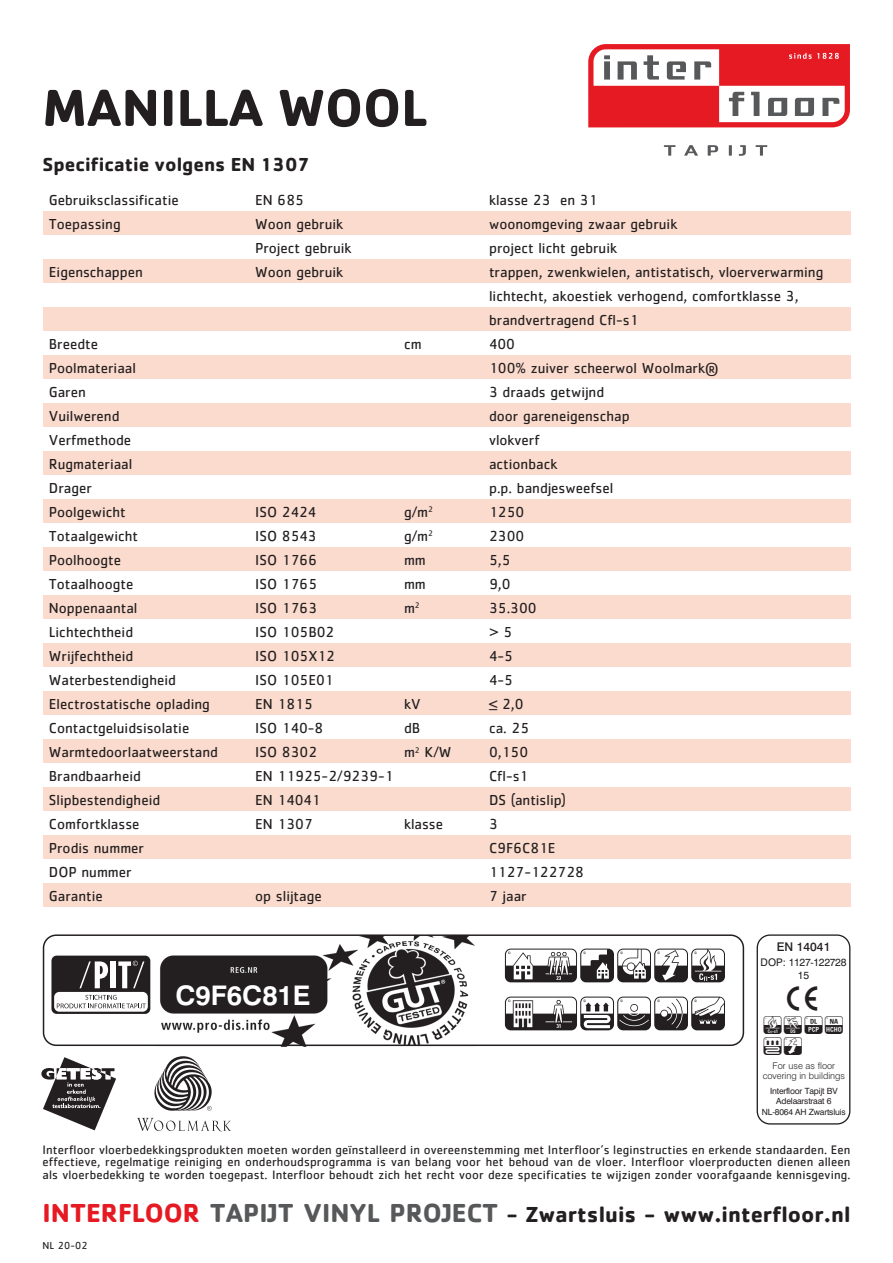
<style>
.page{position:relative;width:893px;height:1263px;background:#fff}
.page>*{position:absolute;margin:0;border:0;box-sizing:border-box;transform-origin:0 0}
.t1{font:700 54px "Cachet";color:#231f20}
.t2{font:700 27px "Swiss 721 BT";color:#fff}
.t3{font:700 22.5px "Cachet";color:#231f20}
.t4{font:700 19.5px "Cachet";color:#231f20}
.t5{font:15px/24px "Cachet";color:#231f20}
.t6{font:12.75px/12.8px "Cachet";letter-spacing:.01em;color:#231f20;text-align:justify}
.t7{font:500 12px "Swiss 721 BT";color:#231f20}
.t8{font:10.5px/13.2px "Swiss 721 BT";letter-spacing:-.03em;color:#231f20;text-align:center}
.t9{font:10.5px "Cachet";color:#231f20}
.t10{font:300 9.15px/9.9px "Swiss 721 BT";color:#231f20;text-align:center}
.t11{font:8.55px/10.5px "Swiss 721 BT";letter-spacing:-.02em;color:#231f20;text-align:center}
.s1{font-size:27px;color:#e51a23}
.s2{font-size:27px;color:#57585a}
</style>
<div class="page">
<div style="left:43px;top:212px;width:807px;height:23px;background:#fbdbcd"></div>
<div style="left:43px;top:260px;width:807px;height:23px;background:#fbdbcd"></div>
<div style="left:43px;top:308px;width:807px;height:23px;background:#fbdbcd"></div>
<div style="left:43px;top:356px;width:807px;height:23px;background:#fbdbcd"></div>
<div style="left:43px;top:404px;width:807px;height:23px;background:#fbdbcd"></div>
<div style="left:43px;top:452px;width:807px;height:23px;background:#fbdbcd"></div>
<div style="left:43px;top:500px;width:807px;height:23px;background:#fbdbcd"></div>
<div style="left:43px;top:548px;width:807px;height:23px;background:#fbdbcd"></div>
<div style="left:43px;top:596px;width:807px;height:23px;background:#fbdbcd"></div>
<div style="left:43px;top:644px;width:807px;height:23px;background:#fbdbcd"></div>
<div style="left:43px;top:692px;width:807px;height:23px;background:#fbdbcd"></div>
<div style="left:43px;top:740px;width:807px;height:23px;background:#fbdbcd"></div>
<div style="left:43px;top:788px;width:807px;height:23px;background:#fbdbcd"></div>
<div style="left:43px;top:836px;width:807px;height:23px;background:#fbdbcd"></div>
<div style="left:43px;top:884px;width:807px;height:23px;background:#fbdbcd"></div>
<svg style="left:664px;top:145px;width:12px;height:11px"></svg>
<svg style="left:684px;top:145px;width:14px;height:11px"></svg>
<svg style="left:708px;top:145px;width:10px;height:11px"></svg>
<svg style="left:729px;top:145px;width:3px;height:11px"></svg>
<svg style="left:739px;top:145px;width:7px;height:11px"></svg>
<svg style="left:755px;top:145px;width:12px;height:11px"></svg>
<svg style="left:588px;top:44px;width:262px;height:84px"></svg>
<svg style="left:41px;top:1057px;width:75px;height:73px"></svg>
<img style="left:160px;top:937px;width:315px;height:106px">
<div style="left:43px;top:934px;width:701px;height:112px;border:2px solid #231f20;border-radius:13px"></div>
<div style="left:167px;top:984px;width:152px;height:22px;background:#231f20"></div>
<div style="left:51px;top:955px;width:99px;height:59px;background:#231f20;border-radius:5px"></div>
<div style="left:54px;top:992px;width:94px;height:20px;background:#fff;border-radius:5px"></div>
<svg style="left:80px;top:961px;width:28px;height:27px"></svg>
<div style="left:111px;top:961px;width:5px;height:27px;background:#fff"></div>
<svg style="left:57px;top:995px;width:89px;height:13px"></svg>
<svg style="left:118px;top:961px;width:26px;height:27px"></svg>
<svg style="left:154px;top:1056px;width:58px;height:55px"></svg>
<svg style="left:137px;top:1118px;width:94px;height:13px"></svg>
<div style="left:757px;top:934px;width:93px;height:190px;border:1px solid #231f20;border-radius:13px"></div>
<h1 class="t1" style="left:43px;top:73px;width:386px">MANILLA WOOL</h1>
<h3 class="t4" style="left:43px;top:152px;width:269px">Specificatie volgens EN 1307</h3>
<p class="t5" style="left:49px;top:188px;width:131px">Gebruiksclassificatie</p>
<p class="t5" style="left:255px;top:188px;width:50px">EN 685</p>
<p class="t5" style="left:489px;top:188px;width:110px">klasse 23 en 31</p>
<p class="t5" style="left:49px;top:212px;width:73px">Toepassing</p>
<p class="t5" style="left:255px;top:212px;width:89px">Woon gebruik</p>
<p class="t5" style="left:489px;top:212px;width:190px">woonomgeving zwaar gebruik</p>
<p class="t5" style="left:255px;top:236px;width:98px">Project gebruik</p>
<p class="t5" style="left:489px;top:236px;width:130px">project licht gebruik</p>
<p class="t5" style="left:49px;top:260px;width:96px">Eigenschappen</p>
<p class="t5" style="left:255px;top:260px;width:89px">Woon gebruik</p>
<p class="t5" style="left:489px;top:260px;width:336px">trappen, zwenkwielen, antistatisch, vloerverwarming lichtecht, akoestiek verhogend, comfortklasse 3, brandvertragend Cfl-s1</p>
<p class="t5" style="left:49px;top:332px;width:51px">Breedte</p>
<p class="t5" style="left:404px;top:332px;width:19px">cm</p>
<p class="t5" style="left:489px;top:332px;width:27px">400</p>
<p class="t5" style="left:49px;top:356px;width:89px">Poolmateriaal</p>
<p class="t5" style="left:489px;top:356px;width:231px">100% zuiver scheerwol Woolmark®</p>
<p class="t5" style="left:49px;top:380px;width:39px">Garen</p>
<p class="t5" style="left:489px;top:380px;width:117px">3 draads getwijnd</p>
<p class="t5" style="left:49px;top:404px;width:72px">Vuilwerend</p>
<p class="t5" style="left:489px;top:404px;width:142px">door gareneigenschap</p>
<p class="t5" style="left:49px;top:428px;width:84px">Verfmethode</p>
<p class="t5" style="left:489px;top:428px;width:52px">vlokverf</p>
<p class="t5" style="left:49px;top:452px;width:85px">Rugmateriaal</p>
<p class="t5" style="left:489px;top:452px;width:70px">actionback</p>
<p class="t5" style="left:49px;top:476px;width:44px">Drager</p>
<p class="t5" style="left:489px;top:476px;width:126px">p.p. bandjesweefsel</p>
<p class="t5" style="left:49px;top:500px;width:78px">Poolgewicht</p>
<p class="t5" style="left:255px;top:500px;width:63px">ISO 2424</p>
<p class="t5" style="left:404px;top:500px;width:31px">g/m<sup>2</sup></p>
<p class="t5" style="left:489px;top:500px;width:37px">1250</p>
<p class="t5" style="left:49px;top:524px;width:91px">Totaalgewicht</p>
<p class="t5" style="left:255px;top:524px;width:63px">ISO 8543</p>
<p class="t5" style="left:404px;top:524px;width:31px">g/m<sup>2</sup></p>
<p class="t5" style="left:489px;top:524px;width:37px">2300</p>
<p class="t5" style="left:49px;top:548px;width:74px">Poolhoogte</p>
<p class="t5" style="left:255px;top:548px;width:63px">ISO 1766</p>
<p class="t5" style="left:404px;top:548px;width:23px">mm</p>
<p class="t5" style="left:489px;top:548px;width:23px">5,5</p>
<p class="t5" style="left:49px;top:572px;width:86px">Totaalhoogte</p>
<p class="t5" style="left:255px;top:572px;width:63px">ISO 1765</p>
<p class="t5" style="left:404px;top:572px;width:23px">mm</p>
<p class="t5" style="left:489px;top:572px;width:23px">9,0</p>
<p class="t5" style="left:49px;top:596px;width:90px">Noppenaantal</p>
<p class="t5" style="left:255px;top:596px;width:63px">ISO 1763</p>
<p class="t5" style="left:404px;top:596px;width:17px">m<sup>2</sup></p>
<p class="t5" style="left:489px;top:596px;width:49px">35.300</p>
<p class="t5" style="left:49px;top:620px;width:86px">Lichtechtheid</p>
<p class="t5" style="left:255px;top:620px;width:81px">ISO 105B02</p>
<p class="t5" style="left:489px;top:620px;width:25px">&gt; 5</p>
<p class="t5" style="left:49px;top:644px;width:86px">Wrijfechtheid</p>
<p class="t5" style="left:255px;top:644px;width:81px">ISO 105X12</p>
<p class="t5" style="left:489px;top:644px;width:25px">4-5</p>
<p class="t5" style="left:49px;top:668px;width:129px">Waterbestendigheid</p>
<p class="t5" style="left:255px;top:668px;width:80px">ISO 105E01</p>
<p class="t5" style="left:489px;top:668px;width:25px">4-5</p>
<p class="t5" style="left:49px;top:692px;width:163px">Electrostatische oplading</p>
<p class="t5" style="left:255px;top:692px;width:59px">EN 1815</p>
<p class="t5" style="left:404px;top:692px;width:18px">kV</p>
<p class="t5" style="left:489px;top:692px;width:36px">≤ 2,0</p>
<p class="t5" style="left:49px;top:716px;width:142px">Contactgeluidsisolatie</p>
<p class="t5" style="left:255px;top:716px;width:70px">ISO 140-8</p>
<p class="t5" style="left:404px;top:716px;width:18px">dB</p>
<p class="t5" style="left:489px;top:716px;width:42px">ca. 25</p>
<p class="t5" style="left:49px;top:740px;width:171px">Warmtedoorlaatweerstand</p>
<p class="t5" style="left:255px;top:740px;width:63px">ISO 8302</p>
<p class="t5" style="left:404px;top:740px;width:49px">m<sup>2</sup> K/W</p>
<p class="t5" style="left:489px;top:740px;width:41px">0,150</p>
<p class="t5" style="left:49px;top:764px;width:93px">Brandbaarheid</p>
<p class="t5" style="left:255px;top:764px;width:140px">EN 11925-2/9239-1</p>
<p class="t5" style="left:489px;top:764px;width:41px">Cfl-s1</p>
<p class="t5" style="left:49px;top:788px;width:113px">Slipbestendigheid</p>
<p class="t5" style="left:255px;top:788px;width:67px">EN 14041</p>
<p class="t5" style="left:489px;top:788px;width:78px">DS (antislip)</p>
<p class="t5" style="left:49px;top:812px;width:92px">Comfortklasse</p>
<p class="t5" style="left:255px;top:812px;width:59px">EN 1307</p>
<p class="t5" style="left:404px;top:812px;width:41px">klasse</p>
<p class="t5" style="left:489px;top:812px;width:10px">3</p>
<p class="t5" style="left:49px;top:836px;width:97px">Prodis nummer</p>
<p class="t5" style="left:489px;top:836px;width:68px">C9F6C81E</p>
<p class="t5" style="left:49px;top:860px;width:84px">DOP nummer</p>
<p class="t5" style="left:489px;top:860px;width:96px">1127-122728</p>
<p class="t5" style="left:49px;top:884px;width:55px">Garantie</p>
<p class="t5" style="left:255px;top:884px;width:68px">op slijtage</p>
<p class="t5" style="left:489px;top:884px;width:39px">7 jaar</p>
<h2 class="t2" style="left:175px;top:979px;width:137px">C9F6C81E</h2>
<p class="t7" style="left:777px;top:940px;width:55px">EN 14041</p>
<p class="t8" style="left:761px;top:955px;width:87px">DOP: 1127-122728<br>15</p>
<p class="t10" style="left:763px;top:1060px;width:84px">For use as floor covering in buildings</p>
<p class="t11" style="left:762px;top:1085px;width:85px">Interfloor Tapijt BV<br>Adelaarstraat 6<br>NL-8064 AH Zwartsluis</p>
<p class="t6" style="left:43px;top:1143px;width:809px">Interfloor vloerbedekkingsprodukten moeten worden geïnstalleerd in overeenstemming met Interfloor’s leginstructies en erkende standaarden. Een effectieve, regelmatige reiniging en onderhoudsprogramma is van belang voor het behoud van de vloer. Interfloor vloerproducten dienen alleen als vloerbedekking te worden toegepast. Interfloor behoudt zich het recht voor deze specificaties te wijzigen zonder voorafgaande kennisgeving.</p>
<h3 class="t3" style="left:43px;top:1200px;width:809px"><span class="s1">INTERFLOOR</span> <span class="s2">TAPIJT VINYL PROJECT</span> - Zwartsluis - www.interfloor.nl</h3>
<p class="t9" style="left:43px;top:1239px;width:47px">NL 20-02</p>
</div>
